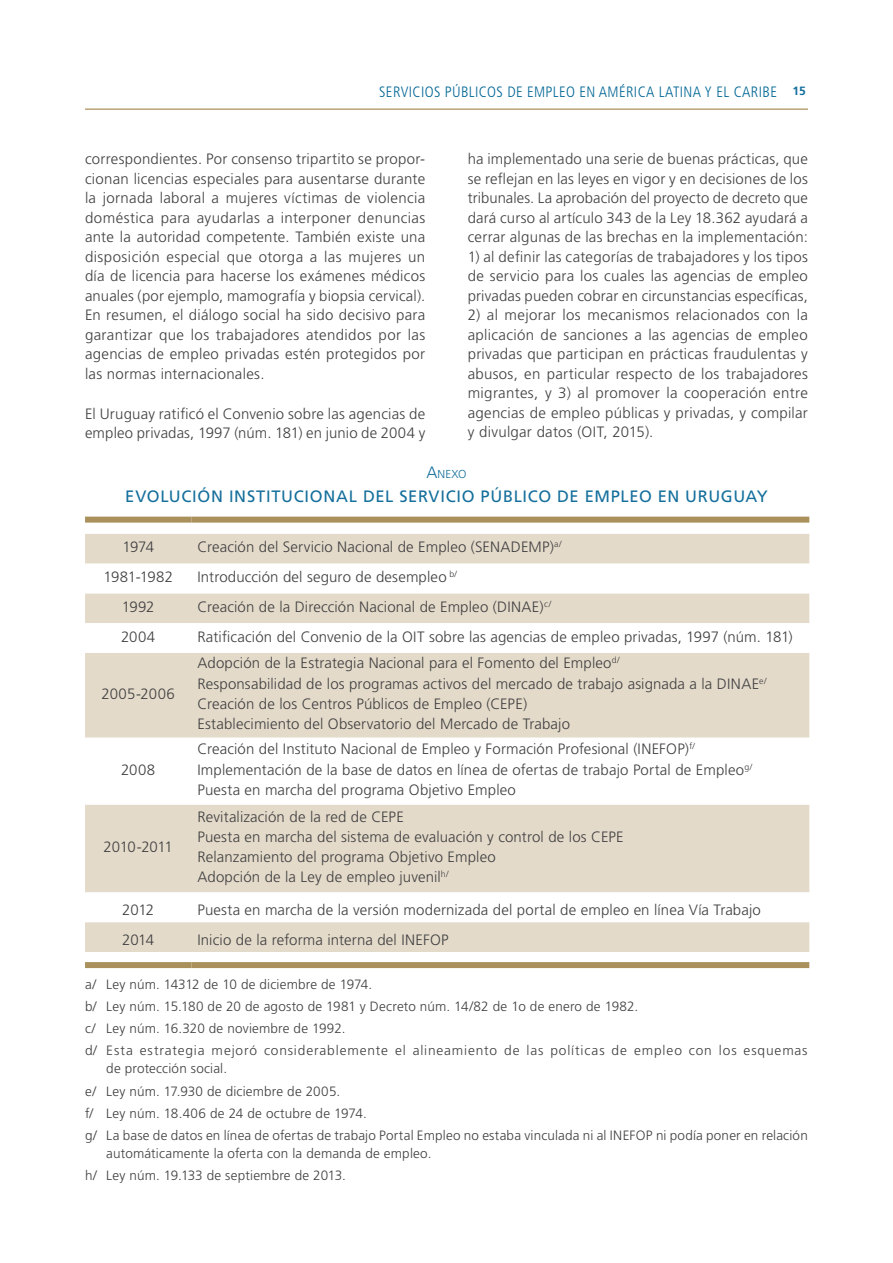
<style>
.page{position:relative;width:893px;height:1263px;background:#fff}
.page>*{position:absolute;margin:0;border:0;box-sizing:border-box;transform-origin:0 0}
.t1{font:16.5px "Frutiger LT Std";letter-spacing:.04em;color:#156f9c}
.t2{font:300 15px/19.5px "Frutiger LT Std";letter-spacing:.01em;color:#414042;text-align:justify}
.t3{font:300 condensed 15px "Frutiger LT Std";letter-spacing:.025em;color:#006695}
.t4{font:300 15px "Frutiger LT Std";letter-spacing:-.03em;color:#414042}
.t5{font:300 13.5px/22.2px "Frutiger LT Std";letter-spacing:.015em;color:#414042}
.t6{font:300 11.55px "Frutiger LT Std";color:#156f9c}
.s1{font-size:16.5px}
</style>
<div class="page">
<hr style="left:85px;top:108px;width:723px;height:2px;background:#b8a276">
<div style="left:85px;top:534px;width:724px;height:418px;background:#e3dac9"></div>
<svg style="left:85px;top:564px;width:724px;height:358px;fill:#e3dac9"></svg>
<div style="left:85px;top:517px;width:106px;height:6px;background:#aa915c"></div>
<div style="left:191px;top:517px;width:618px;height:6px;background:#aa915c"></div>
<div style="left:85px;top:962px;width:106px;height:6px;background:#aa915c"></div>
<div style="left:191px;top:962px;width:618px;height:6px;background:#aa915c"></div>
<p class="t3" style="left:379px;top:83px;width:428px">SERVICIOS PÚBLICOS DE EMPLEO EN AMÉRICA LATINA Y EL CARIBE <sup>15</sup></p>
<p class="t2" style="left:85px;top:150px;width:342px">correspondientes. Por consenso tripartito se propor&shy;cionan licencias especiales para ausentarse durante la jornada laboral a mujeres víctimas de violencia doméstica para ayudarlas a interponer denuncias ante la autoridad competente. También existe una disposición especial que otorga a las mujeres un día de licencia para hacerse los exámenes médicos anuales (por ejemplo, mamografía y biopsia cervical).<br>En resumen, el diálogo social ha sido decisivo para garantizar que los trabajadores atendidos por las agencias de empleo privadas estén protegidos por las normas internacionales.</p>
<p class="t2" style="left:85px;top:404px;width:342px">El Uruguay ratificó el Convenio sobre las agencias de empleo privadas, 1997 (núm. 181) en junio de 2004 y</p>
<p class="t2" style="left:468px;top:150px;width:342px">ha implementado una serie de buenas prácticas, que se reflejan en las leyes en vigor y en decisiones de los tribunales. La aprobación del proyecto de decreto que dará curso al artículo 343 de la Ley 18.362 ayudará a cerrar algunas de las brechas en la implementación:</p>
<p class="t2" style="left:468px;top:247px;width:342px">1) al definir las categorías de trabajadores y los tipos de servicio para los cuales las agencias de empleo privadas pueden cobrar en circunstancias específicas,</p>
<p class="t2" style="left:468px;top:306px;width:342px">2) al mejorar los mecanismos relacionados con la aplicación de sanciones a las agencias de empleo privadas que participan en prácticas fraudulentas y abusos, en particular respecto de los trabajadores migrantes, y 3) al promover la cooperación entre agencias de empleo públicas y privadas, y compilar y divulgar datos (OIT, 2015).</p>
<p class="t6" style="left:426px;top:467px;width:42px"><span class="s1">A</span>NEXO</p>
<p class="t1" style="left:125px;top:487px;width:644px">EVOLUCIÓN INSTITUCIONAL DEL SERVICIO PÚBLICO DE EMPLEO EN URUGUAY</p>
<p class="t2" style="left:122px;top:537px;width:33px">1974</p>
<p class="t2" style="left:197px;top:537px;width:366px">Creación del Servicio Nacional de Empleo (SENADEMP)<sup>a/</sup></p>
<p class="t2" style="left:103px;top:567px;width:71px">1981-1982</p>
<p class="t2" style="left:197px;top:567px;width:261px">Introducción del seguro de desempleo <sup>b/</sup></p>
<p class="t2" style="left:122px;top:597px;width:34px">1992</p>
<p class="t2" style="left:197px;top:597px;width:355px">Creación de la Dirección Nacional de Empleo (DINAE)<sup>c/</sup></p>
<p class="t2" style="left:121px;top:627px;width:36px">2004</p>
<p class="t2" style="left:197px;top:627px;width:597px">Ratificación del Convenio de la OIT sobre las agencias de empleo privadas, 1997 (núm. 181)</p>
<p class="t2" style="left:102px;top:684px;width:75px">2005-2006</p>
<p class="t2" style="left:121px;top:760px;width:36px">2008</p>
<p class="t4" style="left:104px;top:838px;width:71px">2010-2011</p>
<p class="t2" style="left:197px;top:653px;width:571px;line-height:20.2px;text-align:left">Adopción de la Estrategia Nacional para el Fomento del Empleo<sup>d/<br></sup>Responsabilidad de los programas activos del mercado de trabajo asignada a la DINAE<sup>e/ </sup>Creación de los Centros Públicos de Empleo (CEPE)<br>Establecimiento del Observatorio del Mercado de Trabajo</p>
<p class="t2" style="left:197px;top:739px;width:556px;line-height:20.2px;text-align:left">Creación del Instituto Nacional de Empleo y Formación Profesional (INEFOP)<sup>f/<br></sup>Implementación de la base de datos en línea de ofertas de trabajo Portal de Empleo<sup>g/<br></sup>Puesta en marcha del programa Objetivo Empleo</p>
<p class="t2" style="left:197px;top:806px;width:428px;line-height:20.2px;text-align:left">Revitalización de la red de CEPE<br>Puesta en marcha del sistema de evaluación y control de los CEPE Relanzamiento del programa Objetivo Empleo<br>Adopción de la Ley de empleo juvenil<sup>h/</sup></p>
<p class="t2" style="left:122px;top:900px;width:33px">2012</p>
<p class="t2" style="left:197px;top:900px;width:565px">Puesta en marcha de la versión modernizada del portal de empleo en línea Vía Trabajo</p>
<p class="t2" style="left:122px;top:930px;width:34px">2014</p>
<p class="t2" style="left:197px;top:930px;width:253px">Inicio de la reforma interna del INEFOP</p>
<p class="t5" style="left:85px;top:973px;width:724px">a/ Ley núm. 14312 de 10 de diciembre de 1974.<br>b/ Ley núm. 15.180 de 20 de agosto de 1981 y Decreto núm. 14/82 de 1o de enero de 1982.<br>c/ Ley núm. 16.320 de noviembre de 1992.<br>d/ Esta estrategia mejoró considerablemente el alineamiento de las políticas de empleo con los esquemas</p>
<p class="t5" style="left:85px;top:1058px;width:724px;text-indent:21px">de protección social.<br>e/ Ley núm. 17.930 de diciembre de 2005.<br>f/ Ley núm. 18.406 de 24 de octubre de 1974.<br>g/ La base de datos en línea de ofertas de trabajo Portal Empleo no estaba vinculada ni al INEFOP ni podía poner en relación</p>
<p class="t5" style="left:85px;top:1142px;width:348px;text-indent:21px">automáticamente la oferta con la demanda de empleo. h/ Ley núm. 19.133 de septiembre de 2013.</p>
</div>
